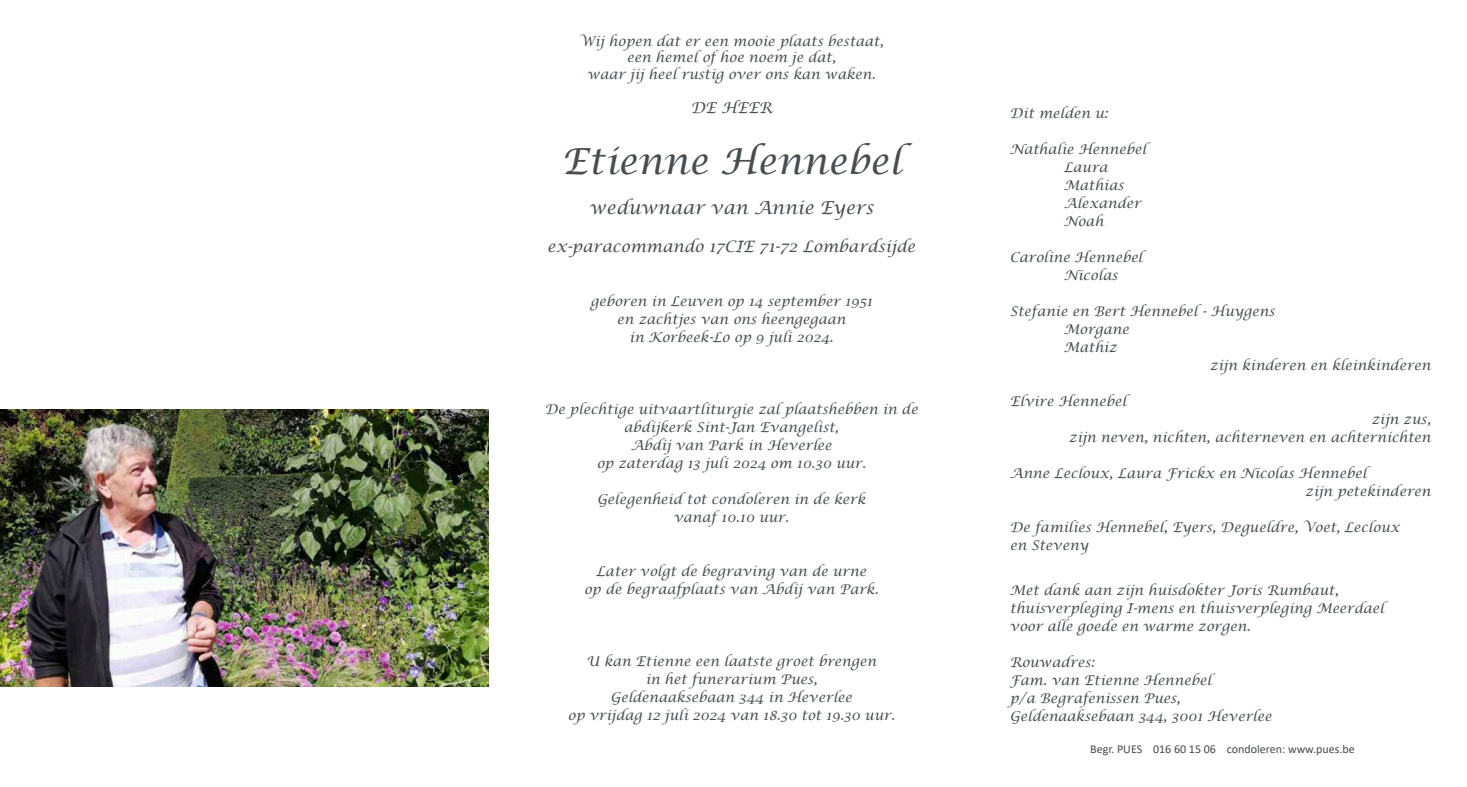
<style>
.page{position:relative;width:1467px;height:787px;background:#fff}
.page>*{position:absolute;margin:0;border:0;box-sizing:border-box;transform-origin:0 0}
.t1{font:italic 36px "Lucida Calligraphy";color:#474d51}
.t2{font:italic 18px "Lucida Calligraphy";color:#474d51}
.t3{font:italic 15.75px "Lucida Calligraphy";color:#474d51}
.t4{font:italic 15px "Lucida Calligraphy";color:#474d51}
.t5{font:italic 13.5px/18px "Lucida Calligraphy";color:#474d51;text-align:center}
.t6{font:12px "Calibri";color:#474a4b}
</style>
<div class="page">
<img style="left:0;top:410px;width:489px;height:276px">
<p class="t5" style="left:579px;top:33px;width:306px;line-height:16.5px">Wij hopen dat er een mooie plaats bestaat, een hemel of hoe noem je dat,<br>waar jij heel rustig over ons kan waken.</p>
<p class="t4" style="left:691px;top:99px;width:83px">DE HEER</p>
<h1 class="t1" style="left:562px;top:140px;width:341px">Etienne Hennebel</h1>
<h2 class="t2" style="left:589px;top:197px;width:286px">weduwnaar van Annie Eyers</h2>
<p class="t3" style="left:547px;top:237px;width:370px">ex-paracommando 17CIE 71-72 Lombardsijde</p>
<p class="t5" style="left:590px;top:292px;width:283px">geboren in Leuven op 14 september 1951 en zachtjes van ons heengegaan<br>in Korbeek-Lo op 9 juli 2024.</p>
<p class="t5" style="left:545px;top:400px;width:375px">De plechtige uitvaartliturgie zal plaatshebben in de abdijkerk Sint-Jan Evangelist,<br>Abdij van Park in Heverlee<br>op zaterdag 13 juli 2024 om 10.30 uur.</p>
<p class="t5" style="left:597px;top:490px;width:270px">Gelegenheid tot condoleren in de kerk vanaf 10.10 uur.</p>
<p class="t5" style="left:584px;top:562px;width:296px">Later volgt de begraving van de urne<br>op de begraafplaats van Abdij van Park.</p>
<p class="t5" style="left:568px;top:652px;width:329px">U kan Etienne een laatste groet brengen<br>in het funerarium Pues,<br>Geldenaaksebaan 344 in Heverlee<br>op vrijdag 12 juli 2024 van 18.30 tot 19.30 uur.</p>
<p class="t5" style="left:1010px;top:104px;width:100px">Dit melden u:</p>
<p class="t5" style="left:1064px;top:140px;width:84px;text-align:left;text-indent:-54px">Nathalie Hennebel<br>Laura<br>Mathias<br>Alexander<br>Noah</p>
<p class="t5" style="left:1064px;top:248px;width:80px;text-align:left;text-indent:-54px">Caroline Hennebel<br>Nicolas</p>
<p class="t5" style="left:1010px;top:302px;width:266px">Stefanie en Bert Hennebel - Huygens</p>
<p class="t5" style="left:1064px;top:320px;width:67px">Morgane</p>
<p class="t5" style="left:1064px;top:338px;width:55px">Mathiz</p>
<p class="t5" style="left:1210px;top:356px;width:222px">zijn kinderen en kleinkinderen</p>
<p class="t5" style="left:1010px;top:392px;width:118px">Elvire Hennebel</p>
<p class="t5" style="left:1069px;top:410px;width:364px;text-align:right">zijn zus,<br>zijn neven, nichten, achterneven en achternichten</p>
<p class="t5" style="left:1305px;top:464px;width:127px;text-align:left;text-indent:-295px">Anne Lecloux, Laura Frickx en Nicolas Hennebel<br>zijn petekinderen</p>
<p class="t5" style="left:1010px;top:518px;width:391px;text-align:left">De families Hennebel, Eyers, Degueldre, Voet, Lecloux en Steveny</p>
<p class="t5" style="left:1010px;top:581px;width:376px;text-align:left">Met dank aan zijn huisdokter Joris Rumbaut, thuisverpleging I-mens en thuisverpleging Meerdael voor alle goede en warme zorgen.</p>
<p class="t5" style="left:1010px;top:653px;width:263px;text-align:left">Rouwadres:<br>Fam. van Etienne Hennebel<br>p/a Begrafenissen Pues,<br>Geldenaaksebaan 344, 3001 Heverlee</p>
<p class="t6" style="left:1090px;top:740px;width:266px">Begr. PUES 016 60 15 06 condoleren: www.pues.be</p>
</div>
